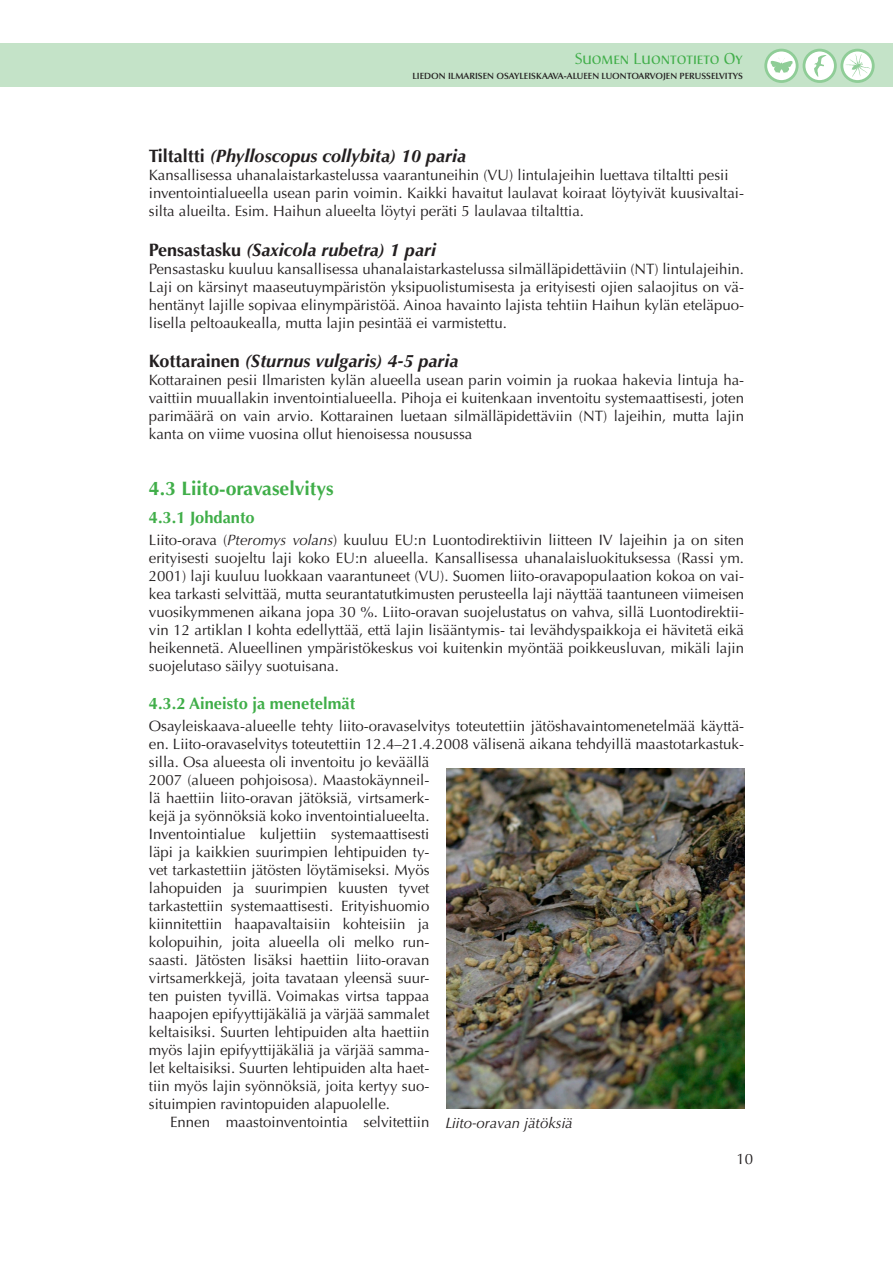
<style>
.page{position:relative;width:893px;height:1263px;background:#fff}
.page>*{position:absolute;margin:0;border:0;box-sizing:border-box;transform-origin:0 0}
.t1{font:700 19.5px "Optima";color:#40ae49}
.t2{font:italic 700 18px "Optima";color:#231f20}
.t3{font:700 16.5px "Optima";color:#40ae49}
.t4{font:15.6px "Christiana Regular SC";color:#40ae49}
.t5{font:15px/18px "Optima";color:#231f20;text-align:justify}
.t6{font:600 9px "Optima";color:#231f20}
.s1{font-style:normal}
.s2{font-style:italic}
</style>
<div class="page">
<div style="left:0;top:43px;width:893px;height:44px;background:#c4e3c8"></div>
<svg style="left:766px;top:50px;width:31px;height:32px"></svg>
<div style="left:764px;top:49px;width:34px;height:34px;border:3px solid #8fcd97;border-radius:50%"></div>
<svg style="left:771px;top:58px;width:22px;height:15px"></svg>
<svg style="left:842px;top:50px;width:31px;height:32px"></svg>
<div style="left:840px;top:49px;width:35px;height:34px;border:3px solid #8fcd97;border-radius:50%"></div>
<svg style="left:845px;top:54px;width:25px;height:23px"></svg>
<svg style="left:804px;top:50px;width:31px;height:32px"></svg>
<div style="left:803px;top:49px;width:34px;height:34px;border:3px solid #8fcd97;border-radius:50%"></div>
<svg style="left:814px;top:55px;width:12px;height:22px"></svg>
<img style="left:446px;top:768px;width:299px;height:340px">
<p class="t4" style="left:575px;top:49px;width:170px">Suomen Luontotieto Oy</p>
<p class="t6" style="left:412px;top:70px;width:332px">LIEDON ILMARISEN OSAYLEISKAAVA-ALUEEN LUONTOARVOJEN PERUSSELVITYS</p>
<p class="t2" style="left:149px;top:145px;width:319px"><span class="s1">Tiltaltti</span> (Phylloscopus collybita) 10 paria</p>
<p class="t5" style="left:149px;top:166px;width:597px;text-align:left">Kansallisessa uhanalaistarkastelussa vaarantuneihin (VU) lintulajeihin luettava tiltaltti pesii inventointialueella usean parin voimin. Kaikki havaitut laulavat koiraat löytyivät kuusivaltai&shy;silta alueilta. Esim. Haihun alueelta löytyi peräti 5 laulavaa tiltalttia.</p>
<p class="t2" style="left:149px;top:239px;width:289px"><span class="s1">Pensastasku</span> (Saxicola rubetra) 1 pari</p>
<p class="t5" style="left:149px;top:260px;width:597px">Pensastasku kuuluu kansallisessa uhanalaistarkastelussa silmälläpidettäviin (NT) lintulajeihin.<br>Laji on kärsinyt maaseutuympäristön yksipuolistumisesta ja erityisesti ojien salaojitus on vä&shy;hentänyt lajille sopivaa elinympäristöä. Ainoa havainto lajista tehtiin Haihun kylän eteläpuo&shy;lisella peltoaukealla, mutta lajin pesintää ei varmistettu.</p>
<p class="t2" style="left:149px;top:351px;width:311px"><span class="s1">Kottarainen</span> (Sturnus vulgaris) 4-5 paria</p>
<p class="t5" style="left:149px;top:371px;width:597px">Kottarainen pesii Ilmaristen kylän alueella usean parin voimin ja ruokaa hakevia lintuja ha&shy;vaittiin muuallakin inventointialueella. Pihoja ei kuitenkaan inventoitu systemaattisesti, joten parimäärä on vain arvio. Kottarainen luetaan silmälläpidettäviin (NT) lajeihin, mutta lajin kanta on viime vuosina ollut hienoisessa nousussa</p>
<h1 class="t1" style="left:149px;top:477px;width:186px">4.3 Liito-oravaselvitys</h1>
<p class="t3" style="left:149px;top:508px;width:107px">4.3.1 Johdanto</p>
<p class="t5" style="left:149px;top:531px;width:597px">Liito-orava (<span class="s2">Pteromys volans</span>) kuuluu EU:n Luontodirektiivin liitteen IV lajeihin ja on siten erityisesti suojeltu laji koko EU:n alueella. Kansallisessa uhanalaisluokituksessa (Rassi ym.<br>2001) laji kuuluu luokkaan vaarantuneet (VU). Suomen liito-oravapopulaation kokoa on vai&shy;kea tarkasti selvittää, mutta seurantatutkimusten perusteella laji näyttää taantuneen viimeisen vuosikymmenen aikana jopa 30 %. Liito-oravan suojelustatus on vahva, sillä Luontodirektii&shy;vin 12 artiklan I kohta edellyttää, että lajin lisääntymis- tai levähdyspaikkoja ei hävitetä eikä heikennetä. Alueellinen ympäristökeskus voi kuitenkin myöntää poikkeusluvan, mikäli lajin suojelutaso säilyy suotuisana.</p>
<p class="t3" style="left:149px;top:694px;width:208px">4.3.2 Aineisto ja menetelmät</p>
<p class="t5" style="left:149px;top:717px;width:597px">Osayleiskaava-alueelle tehty liito-oravaselvitys toteutettiin jätöshavaintomenetelmää käyttä-</p>
<p class="t5" style="left:149px;top:735px;width:597px">en. Liito-oravaselvitys toteutettiin 12.4–21.4.2008 välisenä aikana tehdyillä maastotarkastuk-</p>
<p class="t5" style="left:149px;top:753px;width:282px">silla. Osa alueesta oli inventoitu jo keväällä</p>
<p class="t5" style="left:149px;top:771px;width:282px">2007 (alueen pohjoisosa). Maastokäynneil-</p>
<p class="t5" style="left:149px;top:789px;width:282px">lä haettiin liito-oravan jätöksiä, virtsamerk-</p>
<p class="t5" style="left:149px;top:807px;width:282px">kejä ja syönnöksiä koko inventointialueelta.</p>
<p class="t5" style="left:149px;top:825px;width:282px">Inventointialue kuljettiin systemaattisesti</p>
<p class="t5" style="left:149px;top:843px;width:282px">läpi ja kaikkien suurimpien lehtipuiden ty-</p>
<p class="t5" style="left:149px;top:861px;width:282px">vet tarkastettiin jätösten löytämiseksi. Myös</p>
<p class="t5" style="left:149px;top:879px;width:282px">lahopuiden ja suurimpien kuusten tyvet</p>
<p class="t5" style="left:149px;top:897px;width:282px">tarkastettiin systemaattisesti. Erityishuomio</p>
<p class="t5" style="left:149px;top:915px;width:282px">kiinnitettiin haapavaltaisiin kohteisiin ja</p>
<p class="t5" style="left:149px;top:933px;width:282px">kolopuihin, joita alueella oli melko run-</p>
<p class="t5" style="left:149px;top:951px;width:282px">saasti. Jätösten lisäksi haettiin liito-oravan</p>
<p class="t5" style="left:149px;top:969px;width:282px">virtsamerkkejä, joita tavataan yleensä suur-</p>
<p class="t5" style="left:149px;top:987px;width:282px">ten puisten tyvillä. Voimakas virtsa tappaa</p>
<p class="t5" style="left:149px;top:1005px;width:282px">haapojen epifyyttijäkäliä ja värjää sammalet</p>
<p class="t5" style="left:149px;top:1023px;width:282px">keltaisiksi. Suurten lehtipuiden alta haettiin</p>
<p class="t5" style="left:149px;top:1041px;width:282px">myös lajin epifyyttijäkäliä ja värjää samma-</p>
<p class="t5" style="left:149px;top:1059px;width:282px">let keltaisiksi. Suurten lehtipuiden alta haet-</p>
<p class="t5" style="left:149px;top:1077px;width:282px">tiin myös lajin syönnöksiä, joita kertyy suo-</p>
<p class="t5" style="left:149px;top:1095px;width:243px">situimpien ravintopuiden alapuolelle.</p>
<p class="t5" style="left:170px;top:1113px;width:404px">Ennen maastoinventointia selvitettiin <span class="s2">Liito-oravan jätöksiä</span></p>
<p class="t5" style="left:736px;top:1150px;width:18px">10</p>
</div>
